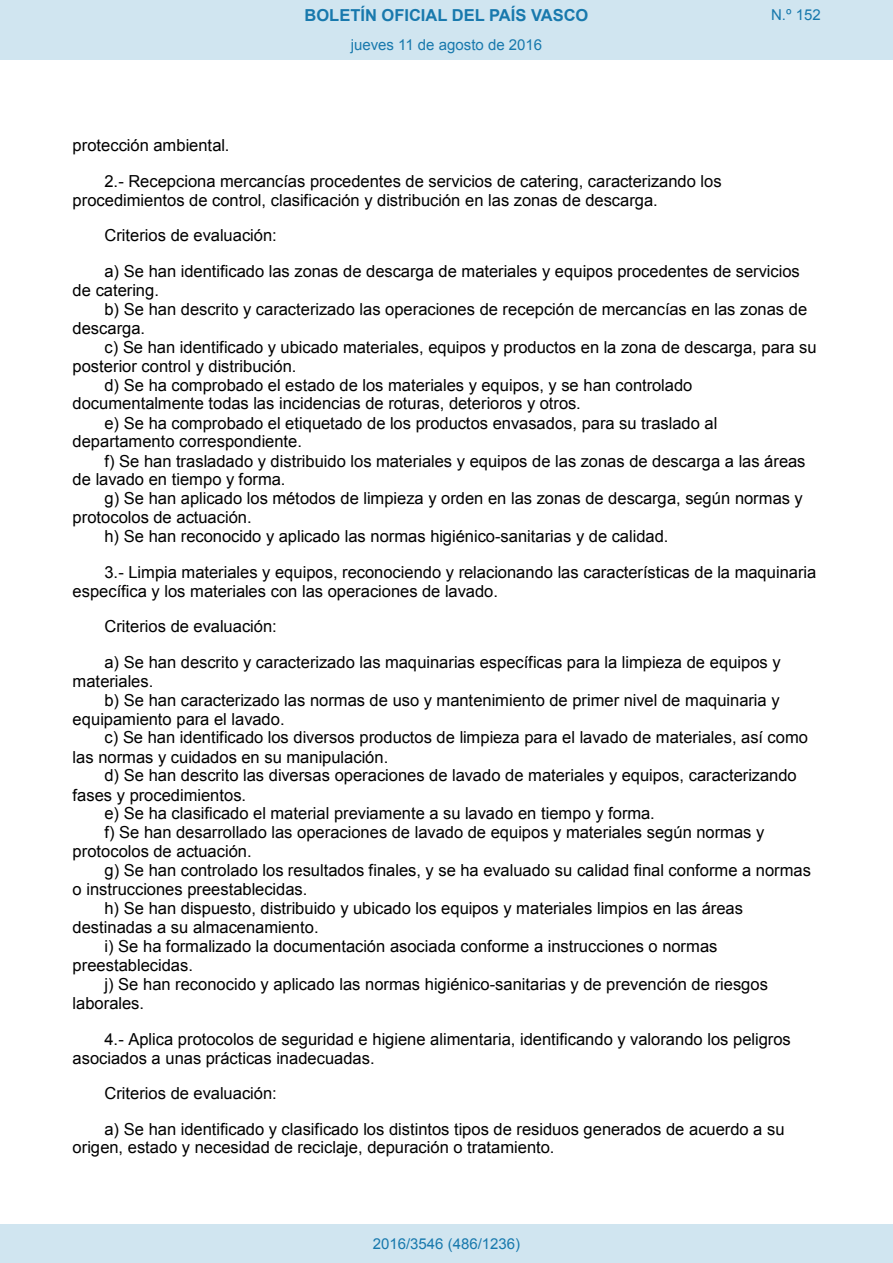
<style>
.page{position:relative;width:893px;height:1263px;background:#fff}
.page>*{position:absolute;margin:0;border:0;box-sizing:border-box;transform-origin:0 0}
.t1{font:16.5px/35.4px "Arial";color:#000}
.t2{font:700 16.5px "Arial";color:#1879ad}
.Paginacion_Centro{font:15px "Arial";color:#1879ad}
</style>
<div class="page">
<div style="left:0;top:0;width:893px;height:60px;background:#d0e5f0"></div>
<div style="left:0;top:1225px;width:893px;height:38px;background:#d0e5f0"></div>
<p class="t2" style="left:305px;top:4px;width:285px">BOLETÍN OFICIAL DEL PAÍS VASCO</p>
<p class="Paginacion_Centro" style="left:771px;top:5px;width:51px">N.º 152</p>
<p class="Paginacion_Centro" style="left:351px;top:35px;width:193px">jueves 11 de agosto de 2016</p>
<p class="t1" style="left:104px;top:128px;width:619px;text-indent:-32px">protección ambiental.<br>2.- Recepciona mercancías procedentes de servicios de catering, caracterizando los</p>
<p class="t1" style="left:104px;top:182px;width:697px;text-indent:-32px">procedimientos de control, clasificación y distribución en las zonas de descarga.<br>Criterios de evaluación:<br>a) Se han identificado las zonas de descarga de materiales y equipos procedentes de servicios</p>
<p class="t1" style="left:73px;top:272px;width:88px">de catering.</p>
<p class="t1" style="left:104px;top:291px;width:704px">b) Se han descrito y caracterizado las operaciones de recepción de mercancías en las zonas de</p>
<p class="t1" style="left:73px;top:310px;width:74px">descarga.</p>
<p class="t1" style="left:104px;top:329px;width:714px">c) Se han identificado y ubicado materiales, equipos y productos en la zona de descarga, para su</p>
<p class="t1" style="left:73px;top:348px;width:225px">posterior control y distribución.</p>
<p class="t1" style="left:104px;top:367px;width:589px">d) Se ha comprobado el estado de los materiales y equipos, y se han controlado</p>
<p class="t1" style="left:73px;top:386px;width:510px">documentalmente todas las incidencias de roturas, deterioros y otros.</p>
<p class="t1" style="left:104px;top:405px;width:614px">e) Se ha comprobado el etiquetado de los productos envasados, para su traslado al</p>
<p class="t1" style="left:73px;top:424px;width:231px">departamento correspondiente.</p>
<p class="t1" style="left:104px;top:443px;width:702px">f) Se han trasladado y distribuido los materiales y equipos de las zonas de descarga a las áreas</p>
<p class="t1" style="left:73px;top:462px;width:214px">de lavado en tiempo y forma.</p>
<p class="t1" style="left:104px;top:481px;width:700px">g) Se han aplicado los métodos de limpieza y orden en las zonas de descarga, según normas y</p>
<p class="t1" style="left:73px;top:500px;width:181px">protocolos de actuación.</p>
<p class="t1" style="left:104px;top:519px;width:565px">h) Se han reconocido y aplicado las normas higiénico-sanitarias y de calidad.</p>
<p class="t1" style="left:73px;top:563px;width:745px;line-height:19px;text-indent:32px">3.- Limpia materiales y equipos, reconociendo y relacionando las características de la maquinaria específica y los materiales con las operaciones de lavado.</p>
<p class="t1" style="left:104px;top:609px;width:678px">Criterios de evaluación:<br>a) Se han descrito y caracterizado las maquinarias específicas para la limpieza de equipos y</p>
<p class="t1" style="left:73px;top:663px;width:82px">materiales.</p>
<p class="t1" style="left:104px;top:682px;width:677px">b) Se han caracterizado las normas de uso y mantenimiento de primer nivel de maquinaria y</p>
<p class="t1" style="left:73px;top:701px;width:213px">equipamiento para el lavado.</p>
<p class="t1" style="left:104px;top:720px;width:705px">c) Se han identificado los diversos productos de limpieza para el lavado de materiales, así como</p>
<p class="t1" style="left:73px;top:739px;width:317px">las normas y cuidados en su manipulación.</p>
<p class="t1" style="left:104px;top:758px;width:694px">d) Se han descrito las diversas operaciones de lavado de materiales y equipos, caracterizando</p>
<p class="t1" style="left:73px;top:777px;width:175px">fases y procedimientos.</p>
<p class="t1" style="left:104px;top:796px;width:552px">e) Se ha clasificado el material previamente a su lavado en tiempo y forma.</p>
<p class="t1" style="left:104px;top:815px;width:661px">f) Se han desarrollado las operaciones de lavado de equipos y materiales según normas y</p>
<p class="t1" style="left:73px;top:834px;width:181px">protocolos de actuación.</p>
<p class="t1" style="left:104px;top:853px;width:708px">g) Se han controlado los resultados finales, y se ha evaluado su calidad final conforme a normas</p>
<p class="t1" style="left:73px;top:872px;width:236px">o instrucciones preestablecidas.</p>
<p class="t1" style="left:104px;top:891px;width:640px">h) Se han dispuesto, distribuido y ubicado los equipos y materiales limpios en las áreas</p>
<p class="t1" style="left:73px;top:910px;width:248px">destinadas a su almacenamiento.</p>
<p class="t1" style="left:104px;top:929px;width:615px">i) Se ha formalizado la documentación asociada conforme a instrucciones o normas</p>
<p class="t1" style="left:73px;top:948px;width:122px">preestablecidas.</p>
<p class="t1" style="left:104px;top:967px;width:665px">j) Se han reconocido y aplicado las normas higiénico-sanitarias y de prevención de riesgos</p>
<p class="t1" style="left:73px;top:986px;width:73px">laborales.</p>
<p class="t1" style="left:73px;top:1029px;width:720px;line-height:19px;text-indent:32px">4.- Aplica protocolos de seguridad e higiene alimentaria, identificando y valorando los peligros asociados a unas prácticas inadecuadas.</p>
<p class="t1" style="left:104px;top:1076px;width:682px">Criterios de evaluación:<br>a) Se han identificado y clasificado los distintos tipos de residuos generados de acuerdo a su</p>
<p class="t1" style="left:73px;top:1130px;width:483px">origen, estado y necesidad de reciclaje, depuración o tratamiento.</p>
<p class="Paginacion_Centro" style="left:373px;top:1234px;width:149px">2016/3546 (486/1236)</p>
</div>
